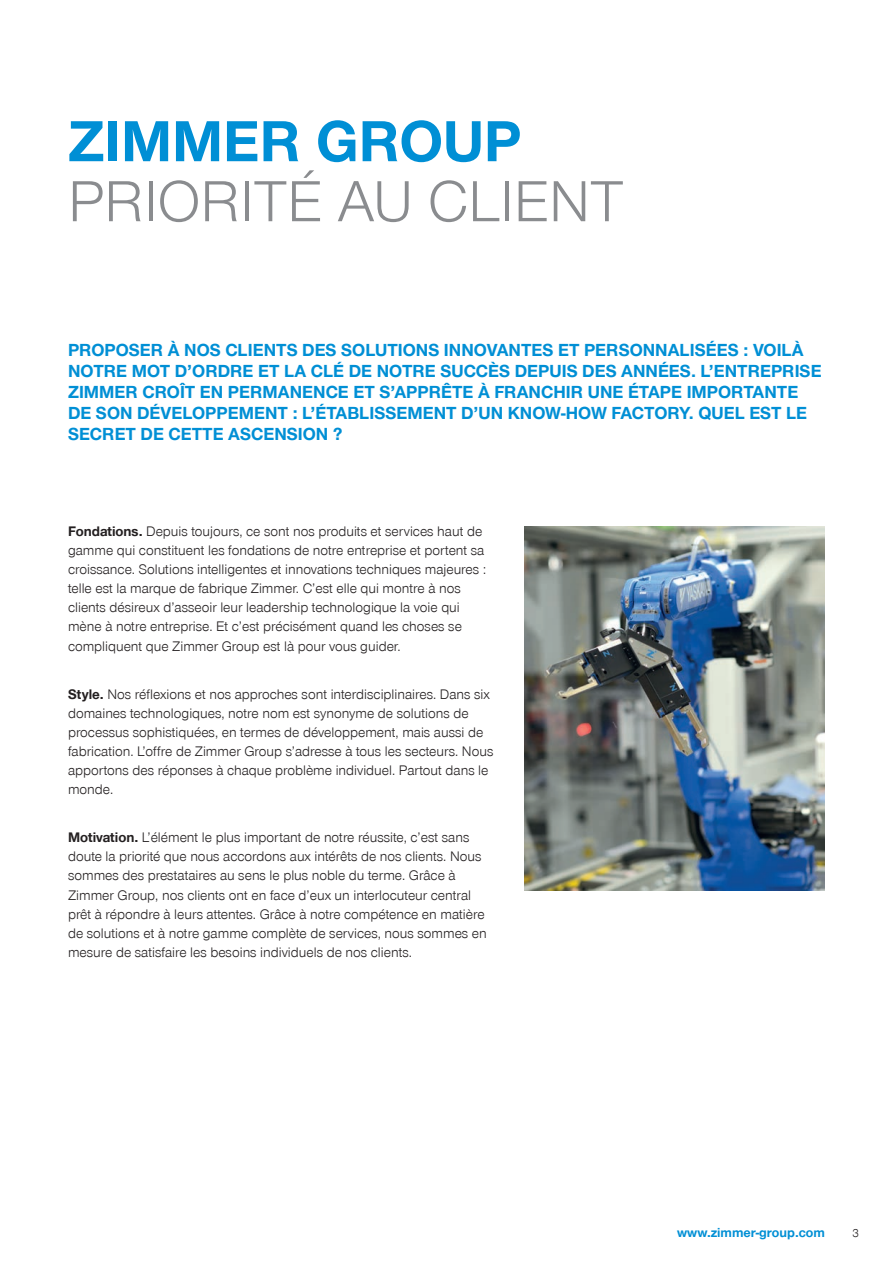
<style>
.page{position:relative;width:893px;height:1263px;background:#fff}
.page>*{position:absolute;margin:0;border:0;box-sizing:border-box;transform-origin:0 0}
.CB_AF_Headline_40_40_light{font:300 60px "Zimmer Group Sans Global";color:#8a8c8f}
.CB_AF_Headline_40_40{font:700 60px "Zimmer Group Sans Global";color:#008fd5}
.CB_AF_Introtext_A_12_14_versal{font:700 18px/21px "Zimmer Group Sans Global";color:#008fd5}
.CB_AF_Fließtext_9_5_light{font:300 14.25px/19.2px "Zimmer Group Sans Global";color:#231f20}
.CB_AF_Seitenzahl_rechts{font:700 13.5px "Zimmer Group Sans Global";color:#008fd5}
.CB_AF_Seitenzahl_rechts-2{font:300 12px "Zimmer Group Sans Global";color:#231f20}
.s1{font-weight:700}
</style>
<div class="page">
<img style="left:524px;top:526px;width:301px;height:364px">
<p class="CB_AF_Headline_40_40" style="left:68px;top:105px;width:455px">ZIMMER GROUP</p>
<p class="CB_AF_Headline_40_40_light" style="left:68px;top:165px;width:557px">PRIORITÉ AU CLIENT</p>
<p class="CB_AF_Introtext_A_12_14_versal" style="left:68px;top:340px;width:755px">PROPOSER À NOS CLIENTS DES SOLUTIONS INNOVANTES ET PERSONNALISÉES : VOILÀ NOTRE MOT D’ORDRE ET LA CLÉ DE NOTRE SUCCÈS DEPUIS DES ANNÉES. L’ENTREPRISE ZIMMER CROÎT EN PERMANENCE ET S’APPRÊTE À FRANCHIR UNE ÉTAPE IMPORTANTE DE SON DÉVELOPPEMENT : L’ÉTABLISSEMENT D’UN KNOW-HOW FACTORY. QUEL EST LE SECRET DE CETTE ASCENSION ?</p>
<p class="CB_AF_Fließtext_9_5_light" style="left:68px;top:521px;width:420px"><span class="s1">Fondations.</span> Depuis toujours, ce sont nos produits et services haut de gamme qui constituent les fondations de notre entreprise et portent sa croissance. Solutions intelligentes et innovations techniques majeures : telle est la marque de fabrique Zimmer. C’est elle qui montre à nos clients désireux d’asseoir leur leadership technologique la voie qui mène à notre entreprise. Et c’est précisément quand les choses se compliquent que Zimmer Group est là pour vous guider.</p>
<p class="CB_AF_Fließtext_9_5_light" style="left:68px;top:684px;width:427px"><span class="s1">Style.</span> Nos réflexions et nos approches sont interdisciplinaires. Dans six domaines technologiques, notre nom est synonyme de solutions de processus sophistiquées, en termes de développement, mais aussi de fabrication. L’offre de Zimmer Group s’adresse à tous les secteurs. Nous apportons des réponses à chaque problème individuel. Partout dans le monde.</p>
<p class="CB_AF_Fließtext_9_5_light" style="left:68px;top:827px;width:420px"><span class="s1">Motivation.</span> L’élément le plus important de notre réussite, c’est sans doute la priorité que nous accordons aux intérêts de nos clients. Nous sommes des prestataires au sens le plus noble du terme. Grâce à Zimmer Group, nos clients ont en face d’eux un interlocuteur central prêt à répondre à leurs attentes. Grâce à notre compétence en matière de solutions et à notre gamme complète de services, nous sommes en mesure de satisfaire les besoins individuels de nos clients.</p>
<p class="CB_AF_Seitenzahl_rechts" style="left:677px;top:1224px;width:149px">www.zimmer-group.com</p>
<p class="CB_AF_Seitenzahl_rechts-2" style="left:852px;top:1226px;width:8px">3</p>
</div>
